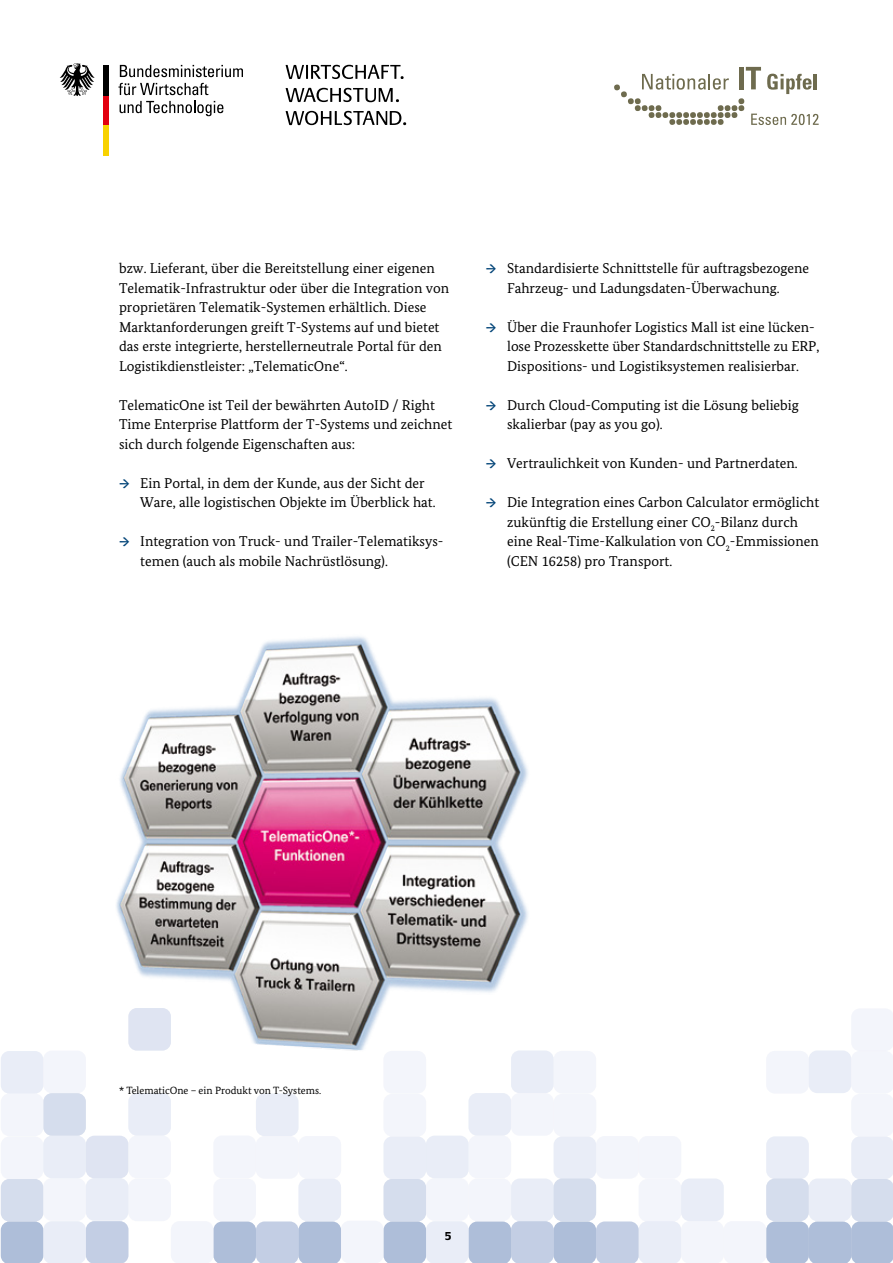
<style>
.page{position:relative;width:893px;height:1263px;background:#fff}
.page>*{position:absolute;margin:0;border:0;box-sizing:border-box;transform-origin:0 0}
.t1{font:14.25px/19.5px "Bundes Serif";color:#000}
.t2{font:700 12px "Neue Praxis";color:#000}
.t3{font:10.5px "Bundes Serif";color:#000}
.s1{font-weight:700;font-size:13.5px;color:#004377}
</style>
<div class="page">
<div style="left:104px;top:125px;width:5px;height:30px;background:#f8d200"></div>
<div style="left:104px;top:95px;width:5px;height:30px;background:#e3000f"></div>
<div style="left:104px;top:65px;width:5px;height:30px;background:#000"></div>
<svg style="left:60px;top:63px;width:35px;height:33px"></svg>
<svg style="left:120px;top:65px;width:123px;height:12px"></svg>
<svg style="left:118px;top:83px;width:90px;height:12px"></svg>
<svg style="left:120px;top:101px;width:103px;height:15px"></svg>
<svg style="left:286px;top:65px;width:118px;height:14px"></svg>
<svg style="left:286px;top:88px;width:113px;height:14px"></svg>
<svg style="left:286px;top:111px;width:120px;height:14px"></svg>
<svg style="left:614px;top:67px;width:205px;height:58px"></svg>
<div style="left:1px;top:1221px;width:42px;height:42px;background:#aebed9"></div>
<div style="left:384px;top:1221px;width:42px;height:42px;background:#aebed9"></div>
<div style="left:469px;top:1221px;width:42px;height:42px;background:#aebed9"></div>
<div style="left:766px;top:1221px;width:127px;height:42px;background:#aebed9"></div>
<div style="left:86px;top:1221px;width:42px;height:42px;background:#c3cee4;border-radius:9px"></div>
<svg style="left:213px;top:1221px;width:128px;height:42px"></svg>
<div style="left:511px;top:1221px;width:43px;height:42px;background:#c3cee4;border-radius:9px"></div>
<svg style="left:554px;top:1221px;width:85px;height:42px"></svg>
<div style="left:1px;top:1179px;width:42px;height:42px;background:#d5dded;border-radius:9px"></div>
<div style="left:384px;top:1179px;width:42px;height:42px;background:#d5dded;border-radius:9px"></div>
<div style="left:851px;top:1179px;width:42px;height:42px;background:#d5dded;border-radius:9px"></div>
<div style="left:43px;top:1221px;width:43px;height:42px;background:#e9edf7;border-radius:9px"></div>
<div style="left:298px;top:1178px;width:43px;height:43px;background:#e9edf7;border-radius:9px"></div>
<div style="left:384px;top:1136px;width:42px;height:43px;background:#e9edf7;border-radius:9px"></div>
<div style="left:426px;top:1221px;width:43px;height:42px;background:#e9edf7;border-radius:9px"></div>
<div style="left:511px;top:1178px;width:43px;height:43px;background:#e9edf7;border-radius:9px"></div>
<div style="left:554px;top:1136px;width:42px;height:43px;background:#e9edf7;border-radius:9px"></div>
<div style="left:766px;top:1136px;width:43px;height:43px;background:#e9edf7;border-radius:9px"></div>
<div style="left:809px;top:1178px;width:42px;height:43px;background:#e9edf7;border-radius:9px"></div>
<div style="left:851px;top:1136px;width:42px;height:43px;background:#e9edf7;border-radius:9px"></div>
<div style="left:1px;top:1136px;width:42px;height:43px;background:#f0f2fa;border-radius:9px"></div>
<div style="left:128px;top:1178px;width:43px;height:43px;background:#f0f2fa;border-radius:9px"></div>
<div style="left:171px;top:1221px;width:42px;height:42px;background:#f0f2fa;border-radius:9px"></div>
<div style="left:213px;top:1178px;width:43px;height:43px;background:#f0f2fa;border-radius:9px"></div>
<div style="left:298px;top:1136px;width:43px;height:42px;background:#f0f2fa;border-radius:9px"></div>
<div style="left:384px;top:1094px;width:42px;height:42px;background:#f0f2fa;border-radius:9px"></div>
<div style="left:469px;top:1178px;width:42px;height:43px;background:#f0f2fa;border-radius:9px"></div>
<div style="left:554px;top:1094px;width:42px;height:42px;background:#f0f2fa;border-radius:9px"></div>
<div style="left:639px;top:1179px;width:42px;height:42px;background:#f0f2fa;border-radius:9px"></div>
<div style="left:851px;top:1094px;width:42px;height:42px;background:#f0f2fa;border-radius:9px"></div>
<div style="left:851px;top:1008px;width:42px;height:43px;background:#f0f2fa;border-radius:9px"></div>
<div style="left:86px;top:1136px;width:42px;height:42px;background:#dfe4f2;border-radius:9px"></div>
<div style="left:43px;top:1051px;width:43px;height:42px;background:#f0f2fa;border-radius:9px"></div>
<div style="left:766px;top:1178px;width:43px;height:43px;background:#d5dded;border-radius:9px"></div>
<div style="left:554px;top:1178px;width:42px;height:43px;background:#d5dded;border-radius:9px"></div>
<div style="left:43px;top:1093px;width:43px;height:43px;background:#d5dded;border-radius:9px"></div>
<div style="left:809px;top:1050px;width:42px;height:43px;background:#e9edf7;border-radius:9px"></div>
<div style="left:681px;top:1178px;width:43px;height:43px;background:#e9edf7;border-radius:9px"></div>
<div style="left:639px;top:1221px;width:42px;height:42px;background:#e9edf7;border-radius:9px"></div>
<div style="left:511px;top:1050px;width:43px;height:43px;background:#e9edf7;border-radius:9px"></div>
<div style="left:469px;top:1093px;width:42px;height:42px;background:#e9edf7;border-radius:9px"></div>
<div style="left:426px;top:1136px;width:43px;height:42px;background:#e9edf7;border-radius:9px"></div>
<div style="left:256px;top:1093px;width:42px;height:43px;background:#e9edf7;border-radius:9px"></div>
<div style="left:128px;top:1093px;width:43px;height:42px;background:#e9edf7;border-radius:9px"></div>
<div style="left:86px;top:1178px;width:42px;height:43px;background:#e9edf7;border-radius:9px"></div>
<div style="left:43px;top:1136px;width:43px;height:42px;background:#e9edf7;border-radius:9px"></div>
<div style="left:1px;top:1051px;width:42px;height:42px;background:#e9edf7;border-radius:9px"></div>
<div style="left:851px;top:1051px;width:42px;height:42px;background:#f0f2fa;border-radius:9px"></div>
<div style="left:766px;top:1051px;width:43px;height:42px;background:#f0f2fa;border-radius:9px"></div>
<div style="left:724px;top:1221px;width:42px;height:42px;background:#f0f2fa;border-radius:9px"></div>
<div style="left:681px;top:1221px;width:43px;height:42px;background:#f0f2fa;border-radius:9px"></div>
<div style="left:639px;top:1136px;width:42px;height:42px;background:#f0f2fa;border-radius:9px"></div>
<div style="left:596px;top:1136px;width:43px;height:42px;background:#f0f2fa;border-radius:9px"></div>
<div style="left:554px;top:1051px;width:42px;height:42px;background:#f0f2fa;border-radius:9px"></div>
<div style="left:511px;top:1093px;width:43px;height:42px;background:#f0f2fa;border-radius:9px"></div>
<div style="left:469px;top:1135px;width:42px;height:43px;background:#f0f2fa;border-radius:9px"></div>
<div style="left:426px;top:1178px;width:43px;height:43px;background:#f0f2fa;border-radius:9px"></div>
<div style="left:383px;top:1051px;width:43px;height:42px;background:#f0f2fa;border-radius:9px"></div>
<div style="left:341px;top:1221px;width:42px;height:42px;background:#f0f2fa;border-radius:9px"></div>
<div style="left:256px;top:1136px;width:42px;height:42px;background:#f0f2fa;border-radius:9px"></div>
<div style="left:213px;top:1135px;width:43px;height:43px;background:#f0f2fa;border-radius:9px"></div>
<div style="left:128px;top:1135px;width:43px;height:43px;background:#f0f2fa;border-radius:9px"></div>
<div style="left:43px;top:1178px;width:43px;height:43px;background:#f0f2fa;border-radius:9px"></div>
<div style="left:1px;top:1093px;width:42px;height:43px;background:#f0f2fa;border-radius:9px"></div>
<img style="left:116px;top:636px;width:412px;height:422px">
<p class="t1" style="left:119px;top:258px;width:332px">bzw. Lieferant, über die Bereitstellung einer eigenen Telematik-Infrastruktur oder über die Integration von proprietären Telematik-Systemen erhältlich. Diese Marktanforderungen greift T-Systems auf und bietet das erste integrierte, herstellerneutrale Portal für den Logistikdienstleister: „TelematicOne“.</p>
<p class="t1" style="left:119px;top:395px;width:335px">TelematicOne ist Teil der bewährten AutoID / Right<br>Time Enterprise Plattform der T-Systems und zeichnet sich durch folgende Eigenschaften aus:</p>
<p class="t1" style="left:140px;top:473px;width:297px;text-indent:-21px"><span class="s1">→</span> Ein Portal, in dem der Kunde, aus der Sicht der<br>Ware, alle logistischen Objekte im Überblick hat.</p>
<p class="t1" style="left:140px;top:531px;width:305px;text-indent:-21px"><span class="s1">→</span> Integration von Truck- und Trailer-Telematiksys&shy;temen (auch als mobile Nachrüstlösung).</p>
<p class="t1" style="left:486px;top:258px;width:325px;text-align:center"><span class="s1">→</span> Standardisierte Schnittstelle für auftragsbezogene<br>Fahrzeug- und Ladungsdaten-Überwachung.</p>
<p class="t1" style="left:507px;top:317px;width:314px;text-indent:-21px"><span class="s1">→</span> Über die Fraunhofer Logistics Mall ist eine lücken&shy;lose Prozesskette über Standardschnittstelle zu ERP,<br>Dispositions- und Logistiksystemen realisierbar.</p>
<p class="t1" style="left:507px;top:395px;width:293px;text-indent:-21px"><span class="s1">→</span> Durch Cloud-Computing ist die Lösung beliebig skalierbar (pay as you go).</p>
<p class="t1" style="left:486px;top:453px;width:313px"><span class="s1">→</span> Vertraulichkeit von Kunden- und Partnerdaten.</p>
<p class="t1" style="left:507px;top:492px;width:314px;text-indent:-21px"><span class="s1">→</span> Die Integration eines Carbon Calculator ermöglicht zukünftig die Erstellung einer CO<sub>2</sub>-Bilanz durch eine Real-Time-Kalkulation von CO<sub>2</sub>-Emmissionen (CEN 16258) pro Transport.</p>
<p class="t3" style="left:119px;top:1084px;width:204px">* TelematicOne – ein Produkt von T-Systems.</p>
<p class="t2" style="left:445px;top:1229px;width:8px">5</p>
</div>
